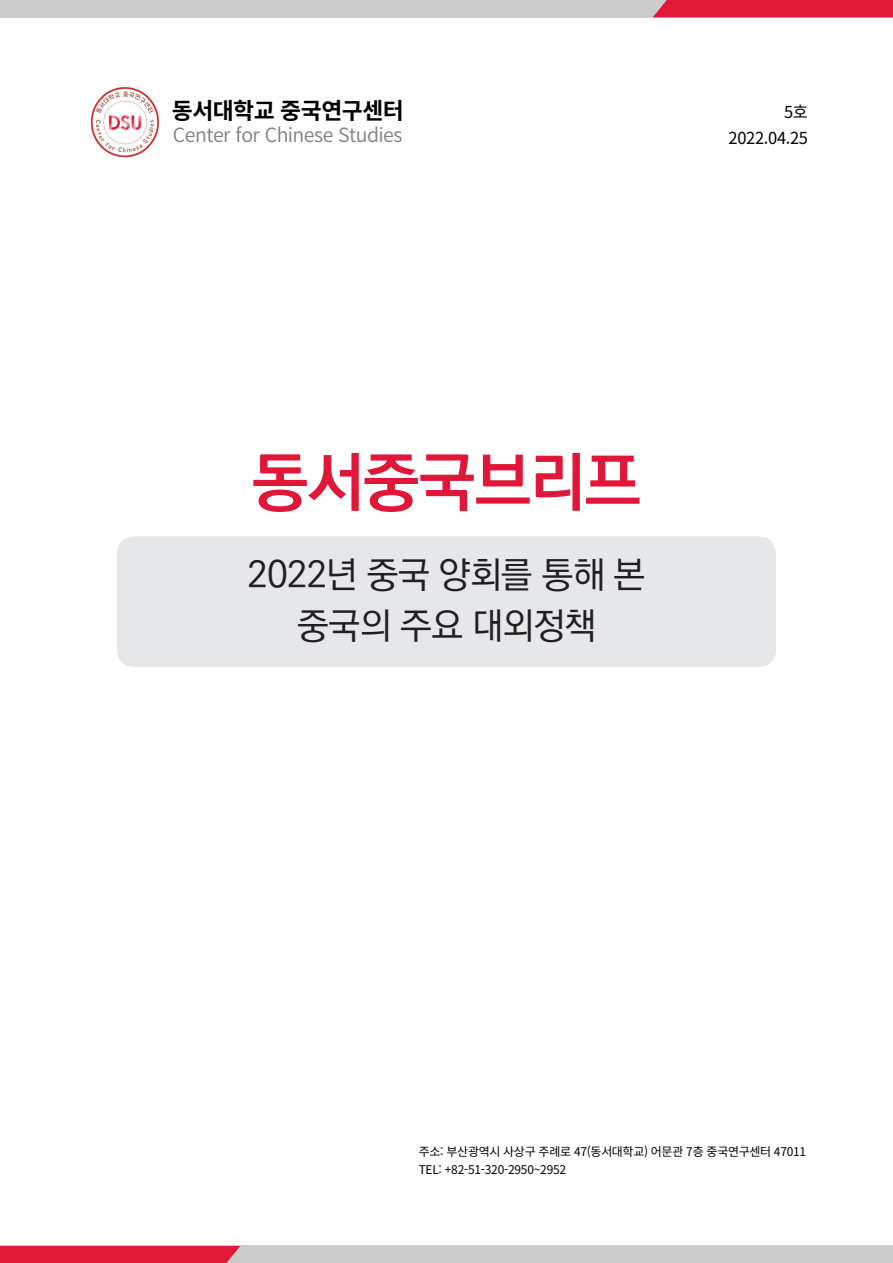
<style>
.page{position:relative;width:893px;height:1263px;background:#fff}
.page>*{position:absolute;margin:0;border:0;box-sizing:border-box;transform-origin:0 0}
.t1{font:64.65px "Ko Pub World Dotum PB";letter-spacing:-.015em;color:#e01738}
.t2{font:36.45px/51.4px "Ko Pub World Dotum PM";letter-spacing:-.02em;color:#231f20;text-align:center}
.t3{font:700 22.8px "Noto Sans CJ Kkr";letter-spacing:-.02em;color:#000}
.t4{font:600 19.5px "Noto Sans CJ Kkr";letter-spacing:-.025em;color:#808080}
.t5{font:16.5px/26px "Noto Sans CJ Kkr";letter-spacing:-.02em;color:#000;text-align:right}
.t6{font:12px/18px "Noto Sans CJ Kkr";letter-spacing:-.02em;color:#000}
</style>
<div class="page">
<div style="left:117px;top:536px;width:659px;height:131px;background:#e6e7e9;border-radius:17px"></div>
<div style="left:0;top:1246px;width:893px;height:17px;background:#ccc"></div>
<div style="left:0;top:1246px;width:240px;height:17px;background:#e11837"></div>
<div style="left:0;top:0;width:893px;height:17px;background:#ccc"></div>
<div style="left:653px;top:0;width:240px;height:17px;background:#e11837"></div>
<img style="left:91px;top:87px;width:68px;height:70px">
<h3 class="t3" style="left:172px;top:98px;width:234px">동서대학교 중국연구센터</h3>
<h3 class="t4" style="left:173px;top:124px;width:231px">Center for Chinese Studies</h3>
<h3 class="t5" style="left:729px;top:99px;width:81px">5호<br>2022.04.25</h3>
<h1 class="t1" style="left:252px;top:435px;width:391px">동서중국브리프</h1>
<h2 class="t2" style="left:247px;top:550px;width:399px">2022년 중국 양회를 통해 본 중국의 주요 대외정책</h2>
<p class="t6" style="left:419px;top:1143px;width:389px">주소: 부산광역시 사상구 주례로 47(동서대학교) 어문관 7층 중국연구센터 47011<br>TEL: +82-51-320-2950~2952</p>
</div>
